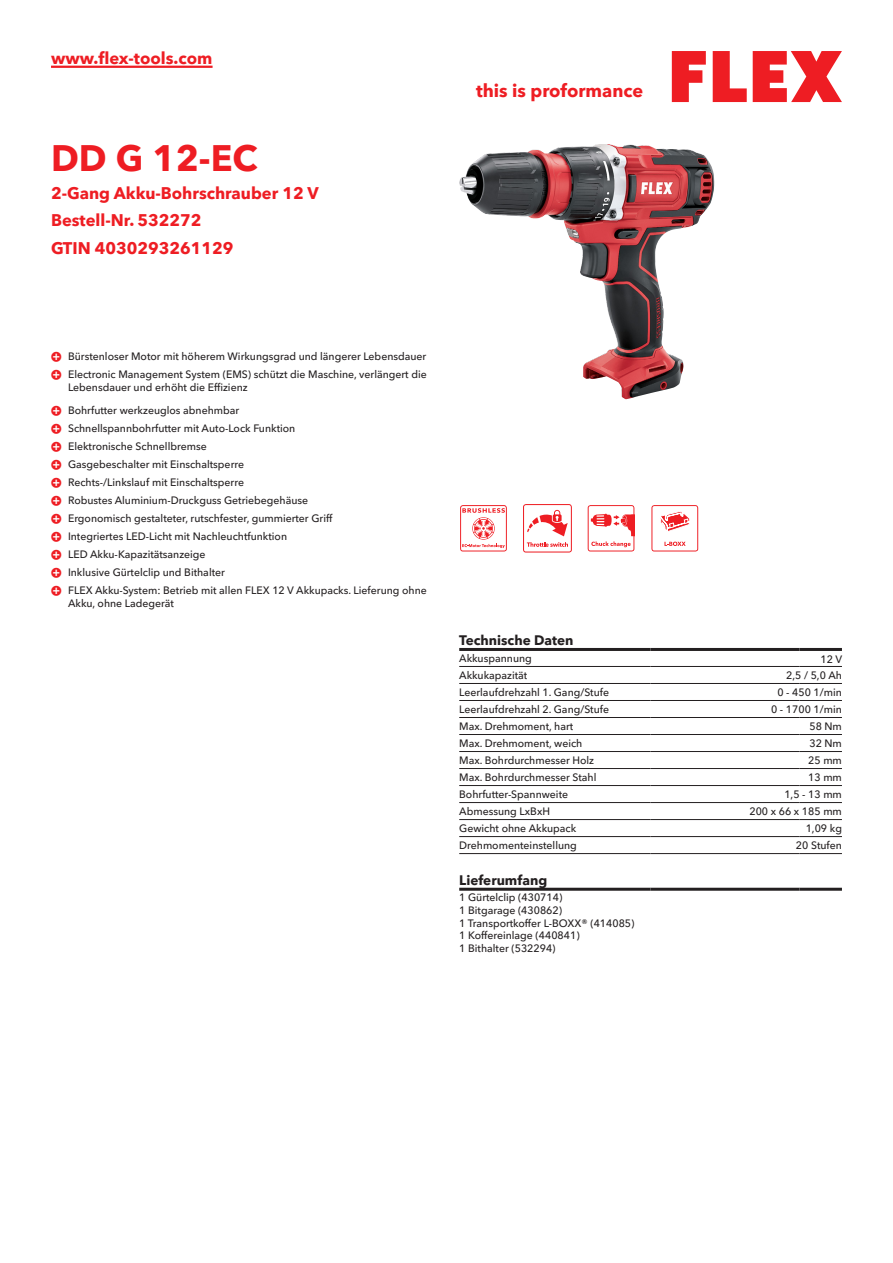
<style>
.page{position:relative;width:893px;height:1263px;background:#fff}
.page>*{position:absolute;margin:0;border:0;box-sizing:border-box;transform-origin:0 0}
.CB_AF_Product-name{font:700 36px "Avenir Next W1 G";color:#ee1d23}
.t1{font:700 18px "Avenir Next W1 G";color:#ee1d23}
.CB_AF_Product-short{font:700 16.5px "Avenir Next W1 G";color:#ee1d23}
.CB_AF_Order-number{font:700 16.5px "Avenir Next W1 G";color:#ee1d23}
.CB_AF_Table-headline{font:700 13.5px "Avenir Next W1 G";color:#231f20}
.CB_AF_Table-specific{font:500 10.5px/12.6px "Avenir Next W1 G";color:#231f20}
</style>
<div class="page">
<svg style="left:672px;top:51px;width:34px;height:51px"></svg>
<svg style="left:713px;top:51px;width:34px;height:51px"></svg>
<svg style="left:753px;top:51px;width:89px;height:51px"></svg>
<hr style="left:51px;top:66px;width:162px;height:2px;background:#ee1d23">
<img style="left:459px;top:144px;width:255px;height:255px">
<hr style="left:459px;top:666px;width:192px;height:1px;background:#231f20">
<hr style="left:651px;top:666px;width:148px;height:1px;background:#231f20">
<hr style="left:799px;top:666px;width:43px;height:1px;background:#231f20">
<hr style="left:459px;top:683px;width:192px;height:1px;background:#231f20">
<hr style="left:651px;top:683px;width:148px;height:1px;background:#231f20">
<hr style="left:799px;top:683px;width:43px;height:1px;background:#231f20">
<hr style="left:459px;top:700px;width:192px;height:1px;background:#231f20">
<hr style="left:651px;top:700px;width:148px;height:1px;background:#231f20">
<hr style="left:799px;top:700px;width:43px;height:1px;background:#231f20">
<hr style="left:459px;top:717px;width:192px;height:1px;background:#231f20">
<hr style="left:651px;top:717px;width:148px;height:1px;background:#231f20">
<hr style="left:799px;top:717px;width:43px;height:1px;background:#231f20">
<hr style="left:459px;top:734px;width:192px;height:1px;background:#231f20">
<hr style="left:651px;top:734px;width:148px;height:1px;background:#231f20">
<hr style="left:799px;top:734px;width:43px;height:1px;background:#231f20">
<hr style="left:459px;top:751px;width:192px;height:1px;background:#231f20">
<hr style="left:651px;top:751px;width:148px;height:1px;background:#231f20">
<hr style="left:799px;top:751px;width:43px;height:1px;background:#231f20">
<hr style="left:459px;top:768px;width:192px;height:1px;background:#231f20">
<hr style="left:651px;top:768px;width:148px;height:1px;background:#231f20">
<hr style="left:799px;top:768px;width:43px;height:1px;background:#231f20">
<hr style="left:459px;top:785px;width:192px;height:1px;background:#231f20">
<hr style="left:651px;top:785px;width:148px;height:1px;background:#231f20">
<hr style="left:799px;top:785px;width:43px;height:1px;background:#231f20">
<hr style="left:459px;top:802px;width:192px;height:1px;background:#231f20">
<hr style="left:651px;top:802px;width:148px;height:1px;background:#231f20">
<hr style="left:799px;top:802px;width:43px;height:1px;background:#231f20">
<hr style="left:459px;top:819px;width:192px;height:1px;background:#231f20">
<hr style="left:651px;top:819px;width:148px;height:1px;background:#231f20">
<hr style="left:799px;top:819px;width:43px;height:1px;background:#231f20">
<hr style="left:459px;top:836px;width:192px;height:1px;background:#231f20">
<hr style="left:651px;top:836px;width:148px;height:1px;background:#231f20">
<hr style="left:799px;top:836px;width:43px;height:1px;background:#231f20">
<hr style="left:459px;top:853px;width:192px;height:1px;background:#231f20">
<hr style="left:651px;top:853px;width:148px;height:1px;background:#231f20">
<hr style="left:799px;top:853px;width:43px;height:1px;background:#231f20">
<hr style="left:459px;top:648px;width:192px;height:3px;background:#231f20">
<hr style="left:651px;top:648px;width:148px;height:3px;background:#231f20">
<hr style="left:799px;top:648px;width:43px;height:3px;background:#231f20">
<hr style="left:459px;top:888px;width:192px;height:3px;background:#231f20">
<hr style="left:651px;top:888px;width:148px;height:3px;background:#231f20">
<hr style="left:799px;top:888px;width:43px;height:3px;background:#231f20">
<svg style="left:460px;top:505px;width:47px;height:46px"></svg>
<svg style="left:523px;top:504px;width:49px;height:48px"></svg>
<svg style="left:588px;top:505px;width:46px;height:46px"></svg>
<svg style="left:651px;top:505px;width:47px;height:46px"></svg>
<h3 class="CB_AF_Product-short" style="left:51px;top:45px;width:163px">www.flex-tools.com</h3>
<p class="CB_AF_Product-name" style="left:51px;top:130px;width:208px">DD G 12-EC</p>
<p class="CB_AF_Product-short" style="left:51px;top:180px;width:269px">2-Gang Akku-Bohrschrauber 12 V</p>
<p class="CB_AF_Order-number" style="left:51px;top:207px;width:152px">Bestell-Nr. 532272</p>
<p class="CB_AF_Order-number" style="left:51px;top:235px;width:184px">GTIN 4030293261129</p>
<h2 class="t1" style="left:476px;top:77px;width:169px">this is proformance</h2>
<p class="CB_AF_Table-specific" style="left:68px;top:349px;width:360px">Bürstenloser Motor mit höherem Wirkungsgrad und längerer Lebensdauer</p>
<p class="CB_AF_Table-specific" style="left:68px;top:367px;width:360px">Electronic Management System (EMS) schützt die Maschine, verlängert die<br>Lebensdauer und erhöht die Effizienz</p>
<p class="CB_AF_Table-specific" style="left:68px;top:403px;width:173px">Bohrfutter werkzeuglos abnehmbar</p>
<p class="CB_AF_Table-specific" style="left:68px;top:421px;width:229px">Schnellspannbohrfutter mit Auto-Lock Funktion</p>
<p class="CB_AF_Table-specific" style="left:68px;top:439px;width:140px">Elektronische Schnellbremse</p>
<p class="CB_AF_Table-specific" style="left:68px;top:457px;width:178px">Gasgebeschalter mit Einschaltsperre</p>
<p class="CB_AF_Table-specific" style="left:68px;top:475px;width:177px">Rechts-/Linkslauf mit Einschaltsperre</p>
<p class="CB_AF_Table-specific" style="left:68px;top:493px;width:242px">Robustes Aluminium-Druckguss Getriebegehäuse</p>
<p class="CB_AF_Table-specific" style="left:68px;top:511px;width:266px">Ergonomisch gestalteter, rutschfester, gummierter Griff</p>
<p class="CB_AF_Table-specific" style="left:68px;top:529px;width:221px">Integriertes LED-Licht mit Nachleuchtfunktion</p>
<p class="CB_AF_Table-specific" style="left:68px;top:547px;width:139px">LED Akku-Kapazitätsanzeige</p>
<p class="CB_AF_Table-specific" style="left:68px;top:565px;width:158px">Inklusive Gürtelclip und Bithalter</p>
<p class="CB_AF_Table-specific" style="left:68px;top:583px;width:360px">FLEX Akku-System: Betrieb mit allen FLEX 12 V Akkupacks. Lieferung ohne<br>Akku, ohne Ladegerät</p>
<p class="CB_AF_Table-headline" style="left:459px;top:630px;width:116px">Technische Daten</p>
<p class="CB_AF_Table-specific" style="left:459px;top:651px;width:74px">Akkuspannung</p>
<p class="CB_AF_Table-specific" style="left:820px;top:652px;width:23px">12 V</p>
<p class="CB_AF_Table-specific" style="left:459px;top:668px;width:70px">Akkukapazität</p>
<p class="CB_AF_Table-specific" style="left:786px;top:668px;width:57px">2,5 / 5,0 Ah</p>
<p class="CB_AF_Table-specific" style="left:459px;top:685px;width:151px">Leerlaufdrehzahl 1. Gang/Stufe</p>
<p class="CB_AF_Table-specific" style="left:777px;top:685px;width:66px">0 - 450 1/min</p>
<p class="CB_AF_Table-specific" style="left:459px;top:702px;width:151px">Leerlaufdrehzahl 2. Gang/Stufe</p>
<p class="CB_AF_Table-specific" style="left:771px;top:702px;width:72px">0 - 1700 1/min</p>
<p class="CB_AF_Table-specific" style="left:459px;top:719px;width:115px">Max. Drehmoment, hart</p>
<p class="CB_AF_Table-specific" style="left:809px;top:719px;width:34px">58 Nm</p>
<p class="CB_AF_Table-specific" style="left:459px;top:736px;width:125px">Max. Drehmoment, weich</p>
<p class="CB_AF_Table-specific" style="left:809px;top:736px;width:34px">32 Nm</p>
<p class="CB_AF_Table-specific" style="left:459px;top:753px;width:136px">Max. Bohrdurchmesser Holz</p>
<p class="CB_AF_Table-specific" style="left:808px;top:753px;width:35px">25 mm</p>
<p class="CB_AF_Table-specific" style="left:459px;top:770px;width:139px">Max. Bohrdurchmesser Stahl</p>
<p class="CB_AF_Table-specific" style="left:808px;top:770px;width:35px">13 mm</p>
<p class="CB_AF_Table-specific" style="left:459px;top:787px;width:110px">Bohrfutter-Spannweite</p>
<p class="CB_AF_Table-specific" style="left:784px;top:787px;width:59px">1,5 - 13 mm</p>
<p class="CB_AF_Table-specific" style="left:459px;top:804px;width:92px">Abmessung LxBxH</p>
<p class="CB_AF_Table-specific" style="left:749px;top:804px;width:94px">200 x 66 x 185 mm</p>
<p class="CB_AF_Table-specific" style="left:459px;top:821px;width:119px">Gewicht ohne Akkupack</p>
<p class="CB_AF_Table-specific" style="left:806px;top:821px;width:38px">1,09 kg</p>
<p class="CB_AF_Table-specific" style="left:459px;top:838px;width:119px">Drehmomenteinstellung</p>
<p class="CB_AF_Table-specific" style="left:796px;top:838px;width:47px">20 Stufen</p>
<p class="CB_AF_Table-headline" style="left:459px;top:869px;width:89px">Lieferumfang</p>
<p class="CB_AF_Table-specific" style="left:459px;top:890px;width:177px">1 Gürtelclip (430714)<br>1 Bitgarage (430862)<br>1 Transportkoffer L-BOXX® (414085)<br>1 Koffereinlage (440841)<br>1 Bithalter (532294)</p>
</div>
